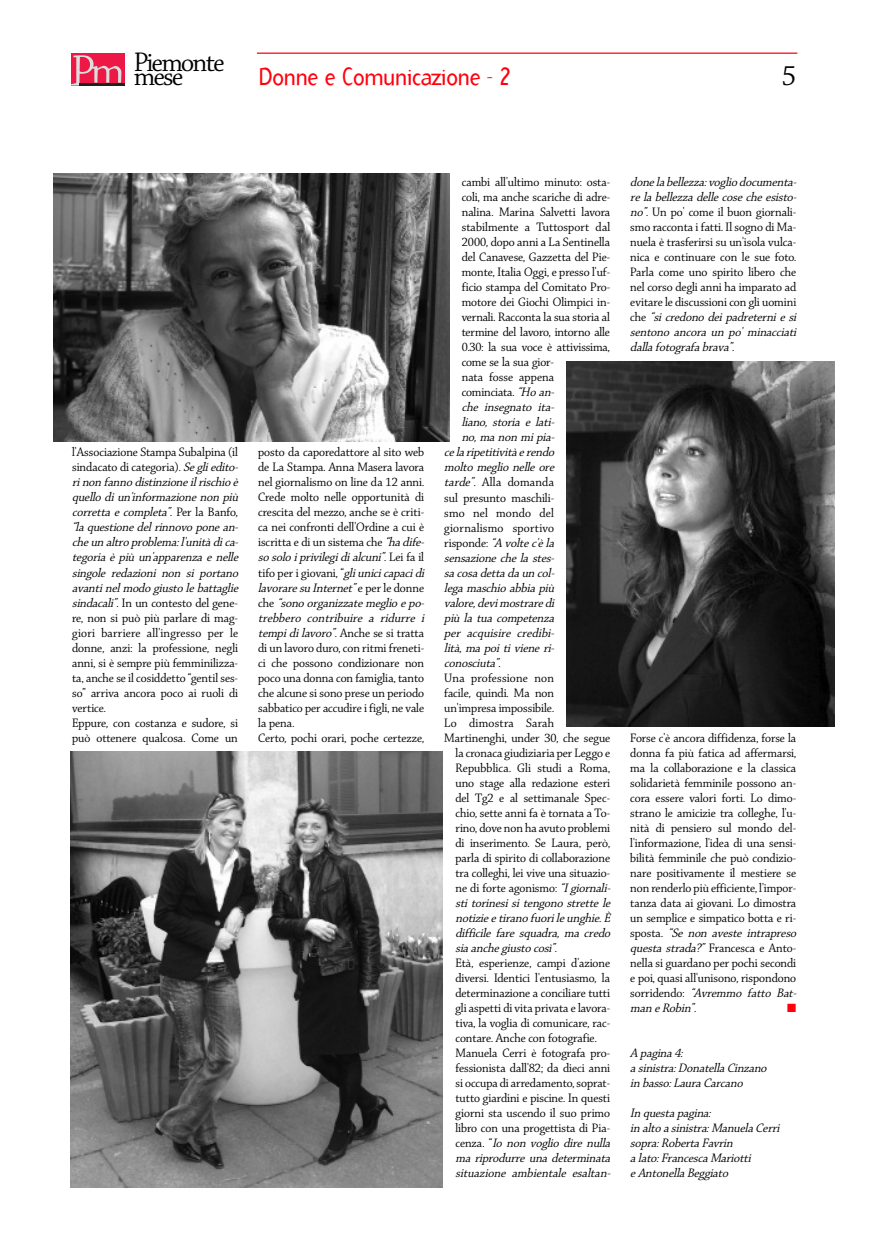
<style>
.page{position:relative;width:886px;height:1241px;background:#fff}
.page>*{position:absolute;margin:0;border:0;box-sizing:border-box;transform-origin:0 0}
.t1{font:30px "Chaparral Display";color:#000}
.t2{font:28.75px "Chaparral Display";letter-spacing:-.045em;color:#000}
.t3{font:24.38px "Arbitrary";letter-spacing:-.03em;color:#ff000f}
.t4{font:13.12px/15px "Chaparral Display";color:#000}
.t5{font:italic 13.12px/15px "Chaparral Display";color:#000}
.t6{font:13.12px "Chaparral Display";letter-spacing:.02em;color:#000}
.t7{font:11.88px "Zapf Dingbats";color:#ff000f}
.s1{font-style:italic}
.s2{font-style:normal}
</style>
<div class="page">
<svg style="left:71px;top:85px;width:53px;height:1px"></svg>
<div style="left:71px;top:53px;width:53px;height:32px;background:#ed1845"></div>
<svg style="left:71px;top:55px;width:50px;height:30px"></svg>
<hr style="left:79px;top:83px;width:45px;height:2px;background:#231f20">
<hr style="left:257px;top:53px;width:540px;height:1px;background:#ff000f">
<img style="left:566px;top:361px;width:268px;height:365px">
<img style="left:53px;top:174px;width:396px;height:267px">
<img style="left:71px;top:751px;width:372px;height:436px">
<h2 class="t2" style="left:134px;top:51px;width:92px">Piemonte</h2>
<h2 class="t2" style="left:134px;top:65px;width:51px">mese</h2>
<h3 class="t3" style="left:258px;top:62px;width:255px">Donne e Comunicazione - 2</h3>
<h1 class="t1" style="left:782px;top:64px;width:16px">5</h1>
<p class="t4" style="left:72px;top:446px;width:170px">l'Associazione Stampa Subalpina (il sindacato di categoria). <span class="s1">Se gliedito&shy;rinon fanno distinzione il rischio è quello di un'informazione non più corretta e completa”</span>. Pe r l a B a n fo , <span class="s1">“la questione del rinnovo p one an&shy;che un altro problema:l 'unità dica&shy;tegoria è più un'apparenza e nelle singole redazioni non si portano avantinel modo giusto le battaglie sindacali”.</span>In un contesto del gene&shy;re, non si può più parlare di mag&shy;giori barriere all'ingresso per le donne, anzi: la professione, negli anni, si è sempre più femminilizza&shy;ta, anche se il cosiddetto “gentil ses&shy;so” arriva ancora poco ai ruoli di vertice.<br>Eppure, con costanza e sudore, si può ottenere qualcosa. Come un</p>
<p class="t4" style="left:258px;top:446px;width:170px">posto da caporedattore al sito web de La Stampa. Anna Masera lavora nel giornalismo on line da 12 anni.<br>Crede molto nelle opportunità di crescita del mezzo, anche se è criti&shy;ca nei confronti dell'Ordine a cui è iscritta e di un sistema che <span class="s1">“ha dife&shy;so solo iprivilegidialcuni”</span>. L e i fa i l tifo per i giovani, “<span class="s1">gliunicicapacidi lavorare su Internet”</span> e p e r l e d o n n e c h e <span class="s1">“sono organizzate meglio e po&shy;trebbero contribuire a ridurre i tempidilavoro”.</span>Anche se si tratta di un lavoro duro, con ritmi freneti&shy;ci che possono condizionare non poco una donna con famiglia, tanto che alcune si sono prese un periodo sabbatico per accudire i figli, ne vale la pena.<br>Certo, pochi orari, poche certezze,</p>
<p class="t4" style="left:462px;top:176px;width:150px">cambi all'ultimo minuto: osta-</p>
<p class="t4" style="left:462px;top:191px;width:150px">coli, ma anche scariche di adre-</p>
<p class="t4" style="left:462px;top:206px;width:150px">nalina. Marina Salvetti lavora</p>
<p class="t4" style="left:462px;top:221px;width:150px">stabilmente a Tuttosport dal</p>
<p class="t4" style="left:462px;top:236px;width:150px">2000, dopo anni a La Sentinella</p>
<p class="t4" style="left:462px;top:251px;width:150px">del Canavese, Gazzetta del Pie-</p>
<p class="t4" style="left:462px;top:266px;width:150px">monte, Italia Oggi, e presso l'uf-</p>
<p class="t4" style="left:462px;top:281px;width:150px">ficio stampa del Comitato Pro-</p>
<p class="t4" style="left:462px;top:296px;width:150px">motore dei Giochi Olimpici in-</p>
<p class="t4" style="left:462px;top:311px;width:150px">vernali. Racconta la sua storia al</p>
<p class="t4" style="left:462px;top:326px;width:150px">termine del lavoro, intorno alle</p>
<p class="t4" style="left:462px;top:341px;width:150px">0.30: la sua voce è attivissima,</p>
<p class="t4" style="left:462px;top:356px;width:94px">come se la sua gior-</p>
<p class="t4" style="left:462px;top:371px;width:94px">nata fosse appena</p>
<p class="t4" style="left:462px;top:386px;width:96px">cominciata. <span class="s1">“Ho an-</span></p>
<p class="t5" style="left:462px;top:401px;width:96px">che insegnato ita-</p>
<p class="t5" style="left:462px;top:416px;width:96px">liano, storia e lati-</p>
<p class="t5" style="left:462px;top:431px;width:96px">no, ma non mi pia-</p>
<p class="t5" style="left:444px;top:446px;width:114px">ce la rip etitività e rendo</p>
<p class="t5" style="left:444px;top:461px;width:114px">molto meglio nelle ore</p>
<p class="t4" style="left:444px;top:476px;width:111px"><span class="s1">tarde”</span>. Alla domanda</p>
<p class="t4" style="left:444px;top:491px;width:111px">sul presunto maschili-</p>
<p class="t6" style="left:444px;top:507px;width:111px">smo nel mondo del</p>
<p class="t6" style="left:444px;top:522px;width:111px">giornalismo sportivo</p>
<p class="t5" style="left:444px;top:536px;width:114px"><span class="s2">risponde:</span> “A volte c'è la</p>
<p class="t5" style="left:444px;top:551px;width:114px">sensazione che la stes-</p>
<p class="t5" style="left:444px;top:566px;width:114px">sa cosa detta da un col-</p>
<p class="t5" style="left:444px;top:581px;width:114px">lega maschio abbia p iù</p>
<p class="t5" style="left:444px;top:596px;width:114px">valore,devimostrare di</p>
<p class="t5" style="left:444px;top:611px;width:114px">più la tua competenza</p>
<p class="t5" style="left:444px;top:626px;width:114px">p er acquisire credibi-</p>
<p class="t5" style="left:444px;top:641px;width:114px">lità, ma p oi ti viene ri-</p>
<p class="t5" style="left:444px;top:656px;width:60px">conosciuta”.</p>
<p class="t6" style="left:444px;top:672px;width:111px">Una professione non</p>
<p class="t4" style="left:444px;top:686px;width:111px">facile, quindi. Ma non</p>
<p class="t4" style="left:444px;top:701px;width:111px">un'impresa impossibile.</p>
<p class="t6" style="left:444px;top:717px;width:111px">Lo dimostra Sarah</p>
<p class="t4" style="left:444px;top:731px;width:167px">Martinenghi, under 30, che segue</p>
<p class="t4" style="left:455px;top:746px;width:156px">la cronaca giudiziaria per Leggo e</p>
<p class="t4" style="left:455px;top:761px;width:156px">Repubblica. Gli studi a Roma,</p>
<p class="t4" style="left:455px;top:776px;width:156px">uno stage alla redazione esteri</p>
<p class="t4" style="left:455px;top:791px;width:156px">del Tg2 e al settimanale Spec-</p>
<p class="t4" style="left:455px;top:806px;width:156px">chio, sette anni fa è tornata a To-</p>
<p class="t4" style="left:455px;top:821px;width:156px">rino, dove non ha avuto problemi</p>
<p class="t4" style="left:455px;top:836px;width:156px">di inserimento. Se Laura, però,</p>
<p class="t4" style="left:455px;top:851px;width:156px">parla di spirito di collaborazione</p>
<p class="t4" style="left:455px;top:866px;width:156px">tra colleghi, lei vive una situazio-</p>
<p class="t4" style="left:455px;top:881px;width:159px">ne di forte agonismo: <span class="s1">“Igiornali-</span></p>
<p class="t5" style="left:455px;top:896px;width:159px">sti torinesi si tengono strette le</p>
<p class="t5" style="left:455px;top:911px;width:156px">notizie e tirano fuorile unghie.È</p>
<p class="t5" style="left:455px;top:926px;width:159px">difficile fare squadra, ma credo</p>
<p class="t5" style="left:455px;top:941px;width:106px">sia anche giusto così”.</p>
<p class="t4" style="left:455px;top:956px;width:159px">Età, esperienze, campi d'azione diversi. Identici l'entusiasmo, la determinazione a conciliare tutti gli aspetti di vita privata e lavora&shy;tiva, la voglia di comunicare, rac&shy;contare. Anche con fotografie.<br>Manuela Cerri è fotografa pro&shy;fessionista dall'82; da dieci anni si occupa di arredamento, soprat&shy;tutto giardini e piscine. In questi giorni sta uscendo il suo primo libro con una progettista di Pia&shy;cenza. “<span class="s1">Io non voglio dire nulla ma riprodurre una determinata situazione ambientale esaltan-</span></p>
<p class="t4" style="left:630px;top:176px;width:170px"><span class="s1">done la bellezza:voglio documenta&shy;re la bellezza delle cose che esisto&shy;no”</span>. Un po' come il buon giornali&shy;smo racconta i fatti. Il sogno di Ma&shy;nuela è trasferirsi su un'isola vulca&shy;nica e continuare con le sue foto.<br>Parla come uno spirito libero che nel corso degli anni ha imparato ad evitare le discussioni con gli uomini c h e <span class="s1">“si credono dei padreterni e si sentono ancora un po' minacciati dalla fotografa brava”.</span></p>
<p class="t4" style="left:630px;top:731px;width:170px">Forse c'è ancora diffidenza, forse la donna fa più fatica ad affermarsi, ma la collaborazione e la classica solidarietà femminile possono an&shy;cora essere valori forti. Lo dimo&shy;strano le amicizie tra colleghe, l'u&shy;nità di pensiero sul mondo del&shy;l'informazione, l'idea di una sensi&shy;bilità femminile che può condizio&shy;nare positivamente il mestiere se non renderlo più efficiente, l'impor&shy;tanza data ai giovani. Lo dimostra un semplice e simpatico botta e ri&shy;s p o s t a . <span class="s1">“Se non aveste intrapreso questa strada?”</span> Francesca e Anto&shy;nella si guardano per pochi secondi e poi, quasi all'unisono, rispondono sorridendo: <span class="s1">“Avremmo fatto Bat&shy;man e Robin”.</span></p>
<p class="t7" style="left:787px;top:1000px;width:11px">■</p>
<p class="t5" style="left:630px;top:1046px;width:140px">A p agina 4:<br>a sinistra:Donatella Cinzano in basso:Laura Carcano</p>
<p class="t5" style="left:630px;top:1106px;width:153px">In questa pagina:<br>in alto a sinistra:Manuela Cerri sop ra:Roberta Favrin<br>a lato:Francesca Mariotti<br>e Antonella Beggiato</p>
</div>
